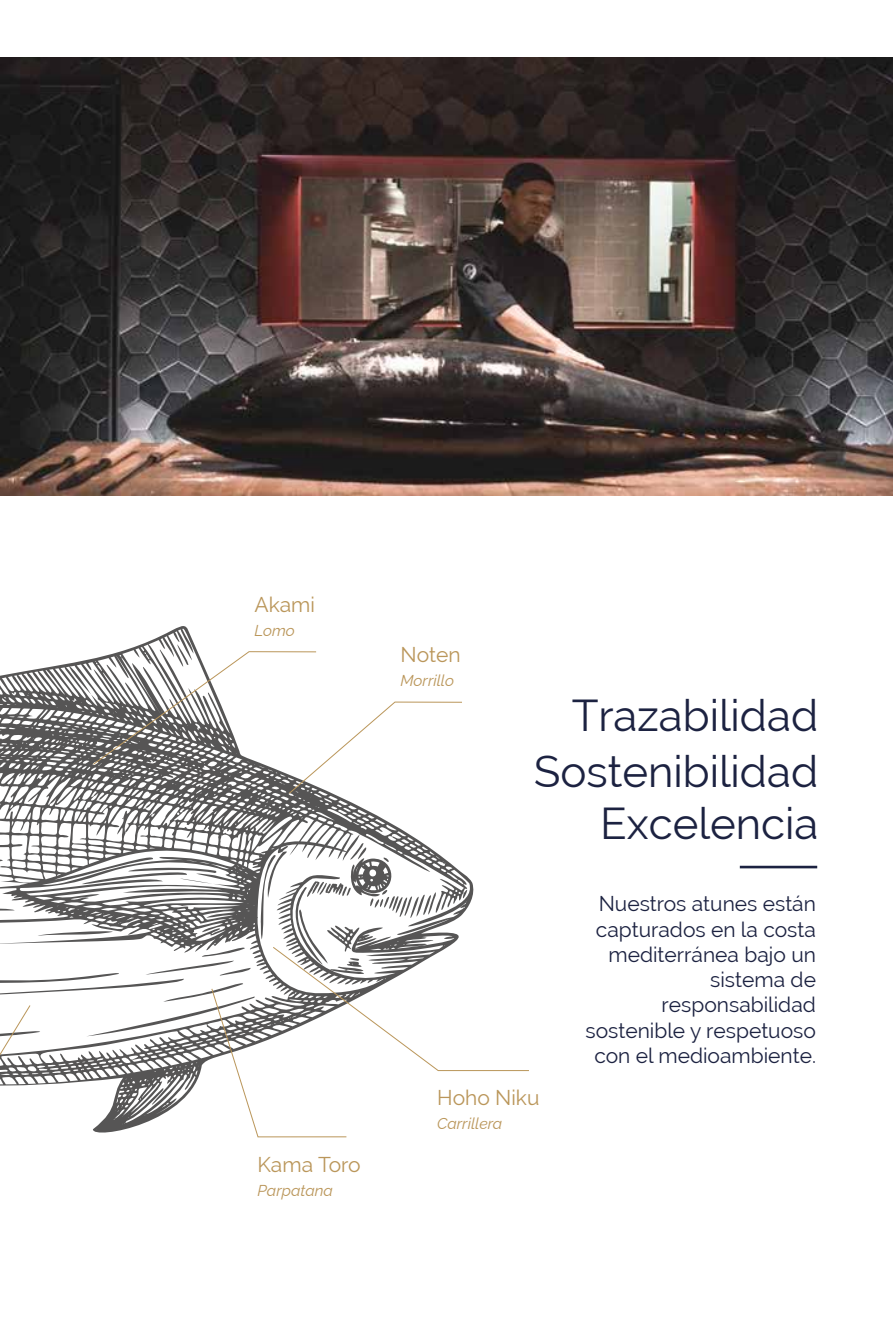
<style>
.page{position:relative;width:893px;height:1340px;background:#fff}
.page>*{position:absolute;margin:0;border:0;box-sizing:border-box;transform-origin:0 0}
.t1{font:43.75px/53.9px "Raleway";color:#1c2241;text-align:right}
.t2{font:21px/25.2px "Raleway";color:#1c2241;text-align:right}
.t3{font:21px "Raleway";color:#ba965a}
.t4{font:italic 100 15.75px "Raleway";color:#ba965a}
</style>
<div class="page">
<svg style="left:0;top:626px;width:415px;height:212px"></svg>
<svg style="left:145px;top:807px;width:7px;height:8px"></svg>
<hr style="left:740px;top:865px;width:77px;height:3px;background:#1c2241">
<svg style="left:92px;top:644px;width:370px;height:156px"></svg>
<svg style="left:0;top:838px;width:529px;height:300px"></svg>
<img style="left:0;top:57px;width:893px;height:438px">
<p class="t3" style="left:255px;top:592px;width:62px">Akami</p>
<p class="t4" style="left:255px;top:617px;width:42px">Lomo</p>
<p class="t3" style="left:258px;top:1152px;width:105px">Kama Toro</p>
<p class="t4" style="left:258px;top:1177px;width:77px">Parpatana</p>
<p class="t3" style="left:400px;top:642px;width:62px">Noten</p>
<p class="t4" style="left:400px;top:668px;width:55px">Morrillo</p>
<h1 class="t1" style="left:534px;top:689px;width:286px">Trazabilidad<br>Sostenibilidad<br>Excelencia</h1>
<p class="t2" style="left:586px;top:891px;width:232px">Nuestros atunes están capturados en la costa mediterránea bajo un sistema de responsabilidad sostenible y respetuoso con el medioambiente.</p>
<p class="t3" style="left:437px;top:1085px;width:104px">Hoho Niku</p>
<p class="t4" style="left:437px;top:1110px;width:67px">Carrillera</p>
</div>
